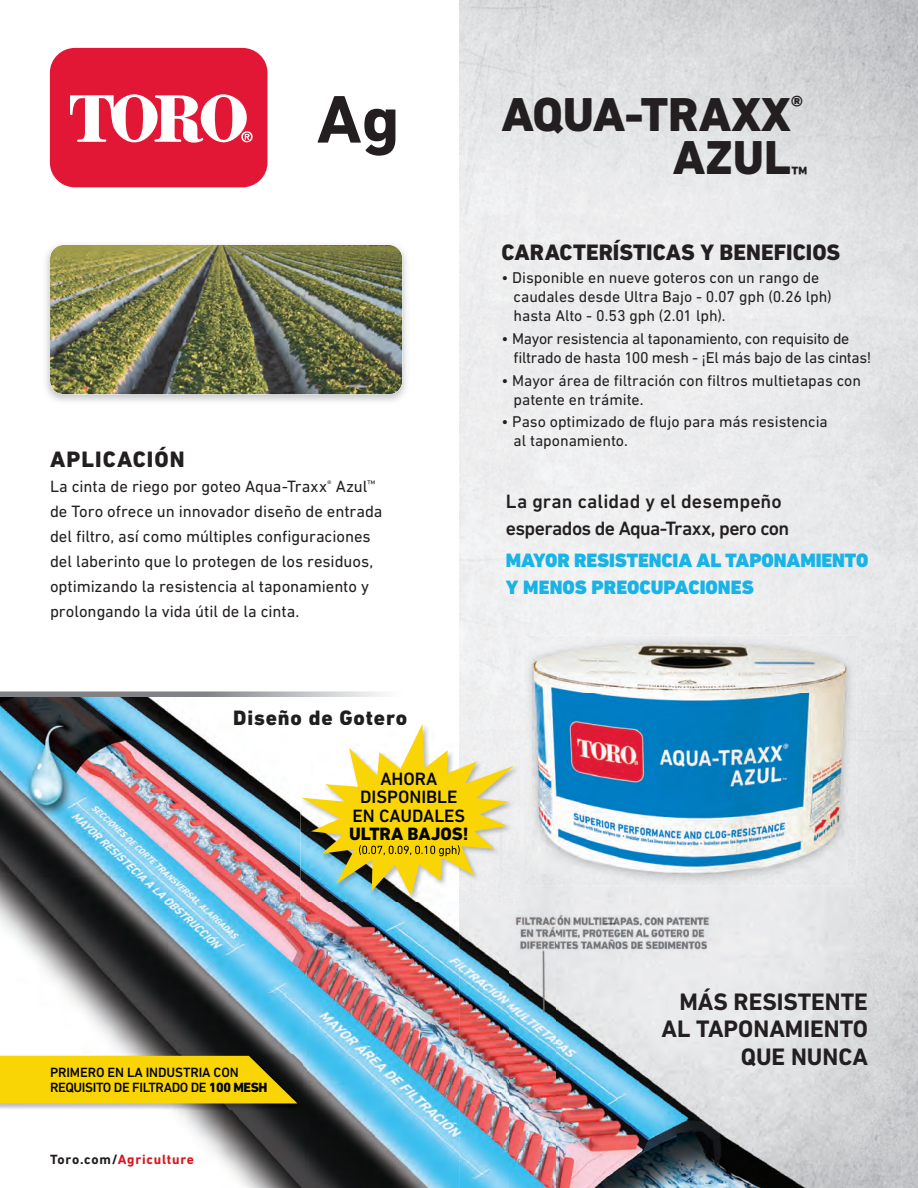
<style>
.page{position:relative;width:918px;height:1188px;background:#fff}
.page>*{position:absolute;margin:0;border:0;box-sizing:border-box;transform-origin:0 0}
.t1{font:800 48.45px/43px "DIN Next LT Pro";color:#231f20;text-align:right}
.t2{font:700 24.3px/27.3px "DIN Next LT Pro";color:#231f20;text-align:right}
.t3{font:800 22.65px "DIN Next LT Pro";color:#231f20}
.t4{font:800 22.65px "DIN Next LT Pro";letter-spacing:.05em;color:#231f20}
.t5{font:800 21.15px "DIN Next LT Pro";letter-spacing:.04em;color:#201d1e}
.t6{font:500 19.65px/27.3px "DIN Next LT Pro";letter-spacing:-.015em;color:#231f20}
.t7{font:900 19.65px/27.3px "DIN Next LT Pro";letter-spacing:-.005em;color:#1ab3e6}
.t8{font:800 19.65px "DIN Next LT Pro";color:#231f20}
.t9{font:500 18.15px/18.1px "DIN Next LT Pro";color:#040503;text-align:center}
.t10{font:800 18.15px "DIN Next LT Pro";color:#040503}
.t11{font:16.65px/25px "DIN Next LT Pro";color:#231f20}
.t12{font:15.9px/19px "DIN Next LT Pro";color:#231f20}
.t13{font:15.9px/19px "DIN Next LT Pro";letter-spacing:-.02em;color:#231f20}
.t14{font:500 13.65px/15.1px "DIN Next LT Pro";letter-spacing:-.01em;color:#040503}
.t15{font:700 13.65px "DIN Next LT Pro";letter-spacing:.055em;color:#d7171f}
.s1{font-weight:800}
.s2{color:#231f20}
</style>
<div class="page">
<img style="left:901px;top:727px;width:17px;height:461px">
<img style="left:0;top:696px;width:308px;height:492px">
<img style="left:308px;top:902px;width:151px;height:286px">
<img style="left:852px;top:694px;width:49px;height:494px">
<img style="left:508px;top:745px;width:49px;height:443px">
<img style="left:557px;top:885px;width:295px;height:303px">
<img style="left:459px;top:902px;width:49px;height:286px">
<img style="left:279px;top:710px;width:22px;height:15px">
<img style="left:303px;top:710px;width:5px;height:4px">
<img style="left:46px;top:247px;width:361px;height:155px">
<img style="left:50px;top:245px;width:352px;height:149px;border-radius:14px">
<div style="left:50px;top:48px;width:217px;height:139px;background:#e21736;border-radius:25px"></div>
<svg style="left:70px;top:94px;width:183px;height:49px"></svg>
<svg style="left:318px;top:96px;width:77px;height:60px"></svg>
<svg style="left:0;top:691px;width:384px;height:3px"></svg>
<img style="left:524px;top:635px;width:332px;height:250px">
<img style="left:533px;top:642px;width:314px;height:232px">
<img style="left:300px;top:723px;width:220px;height:179px">
<svg style="left:300px;top:714px;width:214px;height:182px"></svg>
<img style="left:0;top:1110px;width:303px;height:1px">
<img style="left:0;top:1055px;width:303px;height:55px">
<svg style="left:0;top:1056px;width:297px;height:47px;background:#e9c708"></svg>
<h3 class="t4" style="left:50px;top:446px;width:136px">APLICACIÓN</h3>
<p class="t11" style="left:50px;top:475px;width:334px">La cinta de riego por goteo Aqua-Traxx<sup>®</sup> Azul<sup>™ </sup>de Toro ofrece un innovador diseño de entrada del filtro, así como múltiples configuraciones del laberinto que lo protegen de los residuos, optimizando la resistencia al taponamiento y prolongando la vida útil de la cinta.</p>
<h1 class="t1" style="left:501px;top:93px;width:303px">AQUA-TRAXX<sup>®<br></sup>AZUL</h1>
<p class="t8" style="left:791px;top:162px;width:18px">™</p>
<h3 class="t3" style="left:501px;top:239px;width:340px">CARACTERÍSTICAS Y BENEFICIOS</h3>
<p class="t12" style="left:514px;top:269px;width:320px;text-indent:-12px">• Disponible en nueve goteros con un rango de caudales desde Ultra Bajo - 0.07 gph (0.26 lph) hasta Alto - 0.53 gph (2.01 lph).</p>
<p class="t13" style="left:514px;top:330px;width:359px;text-indent:-12px">• Mayor resistencia al taponamiento, con requisito de filtrado de hasta 100 mesh - ¡El más bajo de las cintas!</p>
<p class="t12" style="left:514px;top:372px;width:349px;text-indent:-12px">• Mayor área de filtración con filtros multietapas con patente en trámite.</p>
<p class="t12" style="left:514px;top:414px;width:316px;text-indent:-12px">• Paso optimizado de flujo para más resistencia al taponamiento.</p>
<p class="t6" style="left:506px;top:489px;width:285px">La gran calidad y el desempeño esperados de Aqua-Traxx, pero con</p>
<p class="t7" style="left:506px;top:546px;width:364px">MAYOR RESISTENCIA AL TAPONAMIENTO<br>Y MENOS PREOCUPACIONES</p>
<p class="t5" style="left:233px;top:705px;width:175px">Diseño de Gotero</p>
<p class="t9" style="left:353px;top:771px;width:114px">AHORA<br>DISPONIBLE<br>EN CAUDALES</p>
<p class="t10" style="left:349px;top:823px;width:121px">ULTRA BAJOS!</p>
<p class="t14" style="left:50px;top:1066px;width:219px">PRIMERO EN LA INDUSTRIA CON<br>REQUISITO DE FILTRADO DE <span class="s1">100 MESH</span></p>
<p class="t15" style="left:50px;top:1155px;width:146px"><span class="s2">Toro.com/</span>Agriculture</p>
<h2 class="t2" style="left:662px;top:990px;width:208px">MÁS RESISTENTE<br>AL TAPONAMIENTO<br>QUE NUNCA</h2>
</div>
